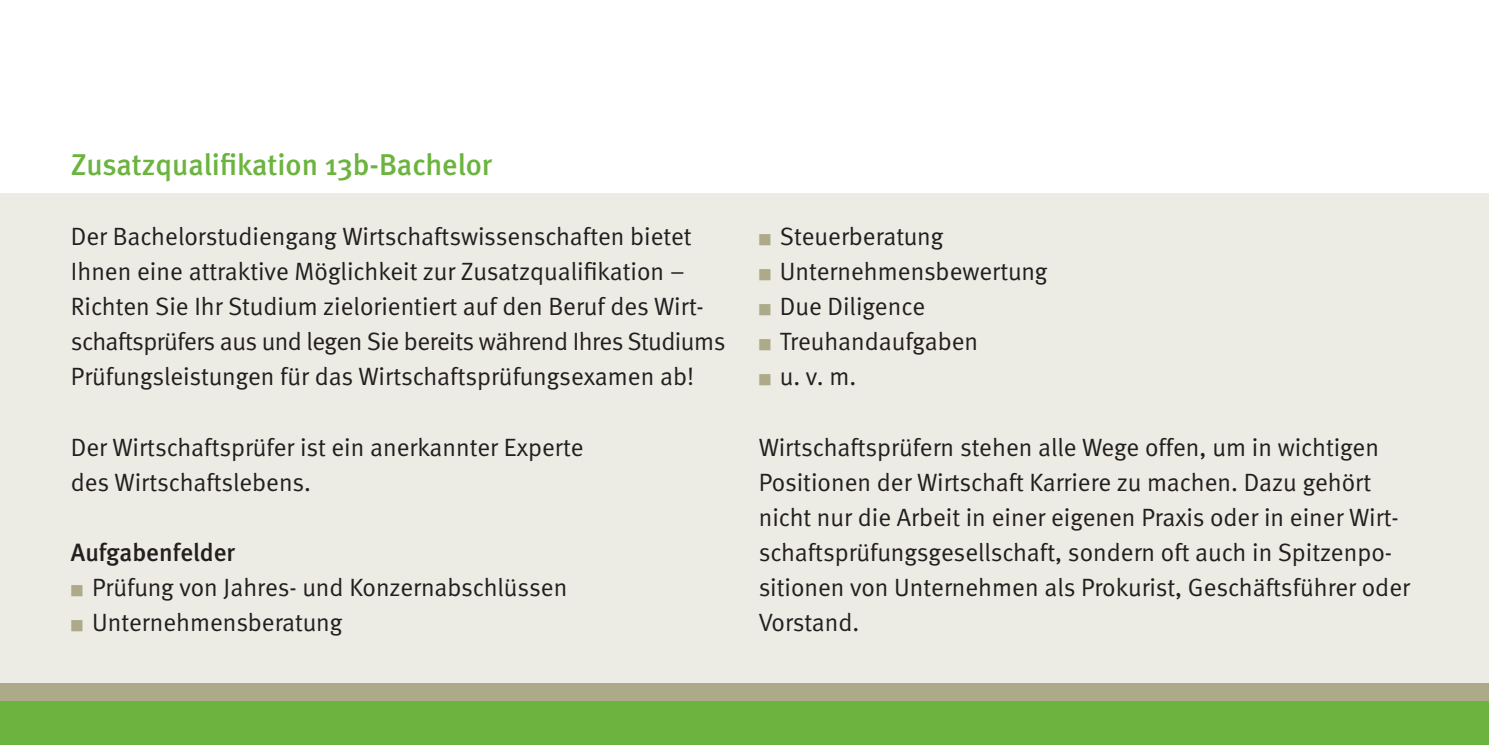
<style>
.page{position:relative;width:1489px;height:745px;background:#fff}
.page>*{position:absolute;margin:0;border:0;box-sizing:border-box;transform-origin:0 0}
.Ueberschrift{font:500 30px "Meta";color:#6cb43f}
.Lauftext{font:25px/35px "Meta Normal";color:#231f20}
.Liste{font:25px "Meta Normal";color:#231f20}
.Zwischenueberschrift{font:500 25px "Meta";color:#231f20}
.s1{font-family:"Meta Bold Caps Expert";font-size:15px;color:#adaa89}
</style>
<div class="page">
<div style="left:0;top:192px;width:1488px;height:552px;background:#edece4"></div>
<div style="left:0;top:700px;width:1488px;height:44px;background:#6cb43f"></div>
<div style="left:0;top:682px;width:1488px;height:18px;background:#adaa89"></div>
<p class="Ueberschrift" style="left:71px;top:147px;width:423px">Zusatzqualifikation 13b-Bachelor</p>
<p class="Lauftext" style="left:71px;top:219px;width:622px">Der Bachelorstudiengang Wirtschaftswissenschaften bietet<br>Ihnen eine attraktive Möglichkeit zur Zusatzqualifikation –</p>
<p class="Lauftext" style="left:71px;top:289px;width:656px">Richten Sie Ihr Studium zielorientiert auf den Beruf des Wirt&shy;schaftsprüfers aus und legen Sie bereits während Ihres Studiums<br>Prüfungsleistungen für das Wirtschaftsprüfungsexamen ab!</p>
<p class="Lauftext" style="left:71px;top:429px;width:514px">Der Wirtschaftsprüfer ist ein anerkannter Experte des Wirtschaftslebens.</p>
<p class="Zwischenueberschrift" style="left:71px;top:537px;width:166px">Aufgabenfelder</p>
<p class="Liste" style="left:71px;top:572px;width:498px"><span class="s1">Z</span> Prüfung von Jahres- und Konzernabschlüssen</p>
<p class="Liste" style="left:71px;top:607px;width:273px"><span class="s1">Z</span> Unternehmensberatung</p>
<p class="Liste" style="left:758px;top:222px;width:186px"><span class="s1">Z</span> Steuerberatung</p>
<p class="Liste" style="left:758px;top:257px;width:290px"><span class="s1">Z</span> Unternehmensbewertung</p>
<p class="Liste" style="left:758px;top:292px;width:168px"><span class="s1">Z</span> Due Diligence</p>
<p class="Liste" style="left:758px;top:327px;width:221px"><span class="s1">Z</span> Treuhandaufgaben</p>
<p class="Liste" style="left:758px;top:362px;width:99px"><span class="s1">Z</span> u. v. m.</p>
<p class="Lauftext" style="left:758px;top:429px;width:652px">Wirtschaftsprüfern stehen alle Wege offen, um in wichtigen Positionen der Wirtschaft Karriere zu machen. Dazu gehört nicht nur die Arbeit in einer eigenen Praxis oder in einer Wirt&shy;schaftsprüfungsgesellschaft, sondern oft auch in Spitzenpo&shy;sitionen von Unternehmen als Prokurist, Geschäftsführer oder Vorstand.</p>
</div>
